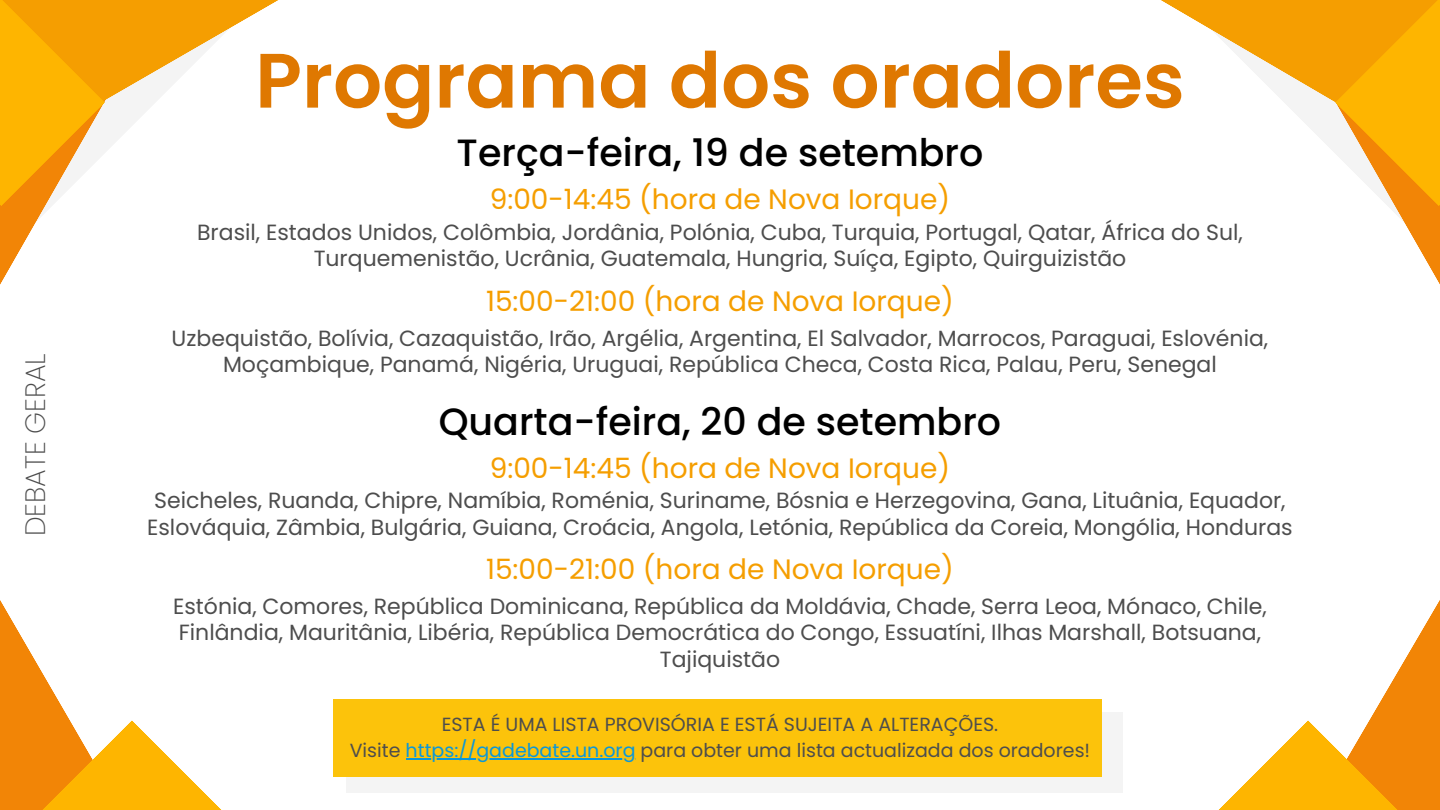
<style>
.page{position:relative;width:1440px;height:810px;background:#fff}
.page>*{position:absolute;margin:0;border:0;box-sizing:border-box;transform-origin:0 0}
.t1{font:600 77px "Poppins";color:#df7801}
.t2{font:500 38px "Poppins";color:#000}
.t3{font:28px "Poppins";color:#f59e00}
.t4{font:200 28px "Poppins";color:#4d4d4d}
.t5{font:22px/26.2px "Poppins";color:#4d4d4d;text-align:center}
.t6{font:19px "Poppins";color:#4d4d4d}
.s1{color:#0a97d9}
</style>
<div class="page">
<svg style="left:0;top:206px;width:51px;height:79px"></svg>
<svg style="left:1388px;top:206px;width:52px;height:79px"></svg>
<svg style="left:1161px;top:0;width:174px;height:153px"></svg>
<svg style="left:105px;top:0;width:173px;height:152px"></svg>
<svg style="left:1335px;top:0;width:105px;height:206px"></svg>
<svg style="left:1218px;top:600px;width:222px;height:210px"></svg>
<svg style="left:0;top:600px;width:222px;height:210px"></svg>
<svg style="left:0;top:0;width:105px;height:206px"></svg>
<div style="left:346px;top:712px;width:777px;height:81px;background:#f4f4f4"></div>
<div style="left:333px;top:699px;width:769px;height:78px;background:#fcc30b"></div>
<hr style="left:406px;top:758px;width:230px;height:2px;background:#0a97d9">
<p class="t4" style="left:16px;top:536px;width:185px;rotate:-90deg">DEBATE GERAL</p>
<p class="t1" style="left:255px;top:27px;width:931px">Programa dos oradores</p>
<p class="t2" style="left:457px;top:127px;width:528px">Terça-feira, 19 de setembro</p>
<p class="t3" style="left:490px;top:180px;width:462px">9:00-14:45 (hora de Nova Iorque)</p>
<p class="t5" style="left:197px;top:219px;width:1047px">Brasil, Estados Unidos, Colômbia, Jordânia, Polónia, Cuba, Turquia, Portugal, Qatar, África do Sul,<br>Turquemenistão, Ucrânia, Guatemala, Hungria, Suíça, Egipto, Quirguizistão</p>
<p class="t3" style="left:486px;top:281px;width:469px">15:00-21:00 (hora de Nova Iorque)</p>
<p class="t5" style="left:172px;top:325px;width:1098px">Uzbequistão, Bolívia, Cazaquistão, Irão, Argélia, Argentina, El Salvador, Marrocos, Paraguai, Eslovénia,<br>Moçambique, Panamá, Nigéria, Uruguai, República Checa, Costa Rica, Palau, Peru, Senegal</p>
<p class="t2" style="left:439px;top:395px;width:564px">Quarta-feira, 20 de setembro</p>
<p class="t3" style="left:490px;top:448px;width:462px">9:00-14:45 (hora de Nova Iorque)</p>
<p class="t5" style="left:147px;top:488px;width:1147px">Seicheles, Ruanda, Chipre, Namíbia, Roménia, Suriname, Bósnia e Herzegovina, Gana, Lituânia, Equador,<br>Eslováquia, Zâmbia, Bulgária, Guiana, Croácia, Angola, Letónia, República da Coreia, Mongólia, Honduras</p>
<p class="t3" style="left:486px;top:550px;width:469px">15:00-21:00 (hora de Nova Iorque)</p>
<p class="t5" style="left:173px;top:593px;width:1095px">Estónia, Comores, República Dominicana, República da Moldávia, Chade, Serra Leoa, Mónaco, Chile,<br>Finlândia, Mauritânia, Libéria, República Democrática do Congo, Essuatíni, Ilhas Marshall, Botsuana,<br>Tajiquistão</p>
<p class="t6" style="left:442px;top:711px;width:558px">ESTA É UMA LISTA PROVISÓRIA E ESTÁ SUJEITA A ALTERAÇÕES.</p>
<p class="t6" style="left:350px;top:737px;width:742px">Visite <span class="s1">https://gadebate.un.org</span> para obter uma lista actualizada dos oradores!</p>
</div>
